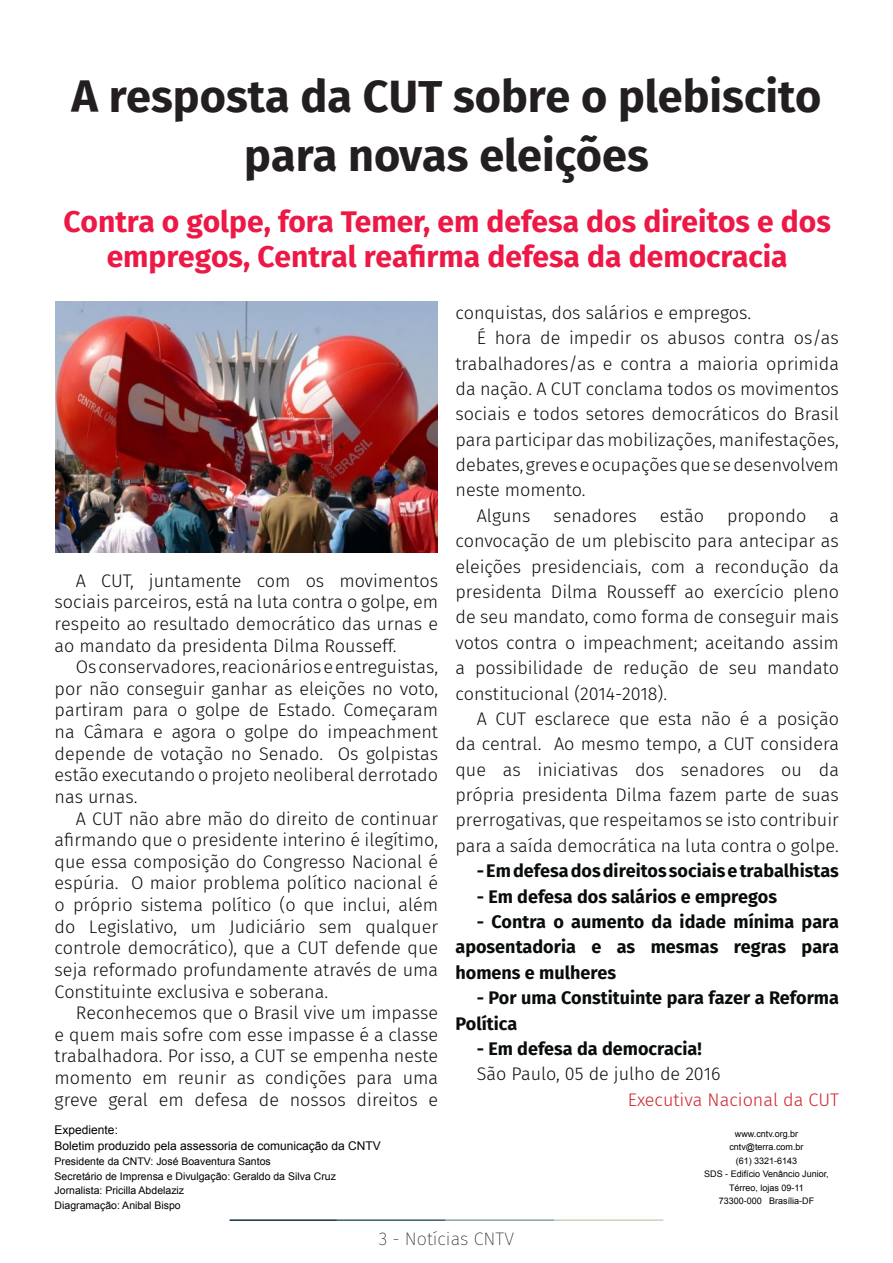
<style>
.page{position:relative;width:893px;height:1263px;background:#fff}
.page>*{position:absolute;margin:0;border:0;box-sizing:border-box;transform-origin:0 0}
.t1{font:700 45px/58.5px "Fira Sans";color:#231f20;text-align:center}
.t2{font:700 30px/34.5px "Fira Sans";color:#ed1845;text-align:center}
.t3{font:300 18.15px/21.6px "Fira Sans";color:#080d0b;text-align:justify}
.t4{font:700 18.15px/25.3px "Fira Sans";color:#080d0b;text-align:justify}
.t5{font:300 18.15px "Fira Sans";color:#d1232a}
.t6{font:200 18px "Fira Sans";color:#231f20}
.t7{font:12px "Arial";color:#000}
.t8{font:10.5px "Arial";color:#000}
.t9{font:9px/13.5px "Arial";color:#000;text-align:center}
</style>
<div class="page">
<hr style="left:230px;top:1219px;width:107px;height:2px;background:#0e323f">
<hr style="left:337px;top:1219px;width:109px;height:2px;background:#3a5f6d">
<hr style="left:446px;top:1219px;width:109px;height:2px;background:#87a59a">
<hr style="left:555px;top:1219px;width:108px;height:2px;background:#c6d5b7">
<img style="left:55px;top:302px;width:382px;height:251px">
<p class="t1" style="left:71px;top:64px;width:751px">A resposta da CUT sobre o plebiscito para novas eleições</p>
<p class="t2" style="left:64px;top:202px;width:769px">Contra o golpe, fora Temer, em defesa dos direitos e dos empregos, Central reafirma defesa da democracia</p>
<p class="t3" style="left:55px;top:569px;width:385px;text-indent:21px">A CUT, juntamente com os movimentos sociais parceiros, está na luta contra o golpe, em respeito ao resultado democrático das urnas e ao mandato da presidenta Dilma Rousseff.</p>
<p class="t3" style="left:55px;top:656px;width:385px;text-indent:21px">Os conservadores, reacionários e entreguistas, por não conseguir ganhar as eleições no voto, partiram para o golpe de Estado. Começaram na Câmara e agora o golpe do impeachment depende de votação no Senado. Os golpistas estão executando o projeto neoliberal derrotado nas urnas.</p>
<p class="t3" style="left:55px;top:807px;width:385px;text-indent:21px">A CUT não abre mão do direito de continuar afirmando que o presidente interino é ilegítimo, que essa composição do Congresso Nacional é espúria. O maior problema político nacional é o próprio sistema político (o que inclui, além do Legislativo, um Judiciário sem qualquer controle democrático), que a CUT defende que seja reformado profundamente através de uma Constituinte exclusiva e soberana.</p>
<p class="t3" style="left:55px;top:1002px;width:385px;text-indent:21px">Reconhecemos que o Brasil vive um impasse e quem mais sofre com esse impasse é a classe trabalhadora. Por isso, a CUT se empenha neste momento em reunir as condições para uma greve geral em defesa de nossos direitos e</p>
<p class="t7" style="left:55px;top:1122px;width:65px">Expediente:</p>
<p class="t7" style="left:55px;top:1138px;width:328px">Boletim produzido pela assessoria de comunicação da CNTV</p>
<p class="t8" style="left:55px;top:1154px;width:218px">Presidente da CNTV: José Boaventura Santos</p>
<p class="t8" style="left:55px;top:1169px;width:283px">Secretário de Imprensa e Divulgação: Geraldo da Silva Cruz</p>
<p class="t8" style="left:55px;top:1184px;width:131px">Jornalista: Pricilla Abdelaziz</p>
<p class="t8" style="left:55px;top:1198px;width:128px">Diagramação: Anibal Bispo</p>
<p class="t3" style="left:455px;top:302px;width:297px">conquistas, dos salários e empregos.</p>
<p class="t3" style="left:455px;top:325px;width:385px;line-height:25.3px;text-indent:21px">É hora de impedir os abusos contra os/as trabalhadores/as e contra a maioria oprimida da nação. A CUT conclama todos os movimentos sociais e todos setores democráticos do Brasil para participar das mobilizações, manifestações, debates, greves e ocupações que se desenvolvem neste momento.</p>
<p class="t3" style="left:477px;top:505px;width:55px">Alguns</p>
<p class="t3" style="left:553px;top:505px;width:85px">senadores</p>
<p class="t3" style="left:660px;top:505px;width:46px">estão</p>
<p class="t3" style="left:727px;top:505px;width:81px">propondo</p>
<p class="t3" style="left:455px;top:503px;width:385px;line-height:25.3px;text-indent:374px">a convocação de um plebiscito para antecipar as eleições presidenciais, com a recondução da presidenta Dilma Rousseff ao exercício pleno de seu mandato, como forma de conseguir mais votos contra o impeachment; aceitando assim a possibilidade de redução de seu mandato constitucional (2014-2018).</p>
<p class="t3" style="left:455px;top:706px;width:385px;line-height:25.3px;text-indent:21px">A CUT esclarece que esta não é a posição da central. Ao mesmo tempo, a CUT considera que as iniciativas dos senadores ou da própria presidenta Dilma fazem parte de suas prerrogativas, que respeitamos se isto contribuir para a saída democrática na luta contra o golpe.</p>
<p class="t4" style="left:477px;top:857px;width:364px">- Em defesa dos direitos sociais e trabalhistas</p>
<p class="t4" style="left:477px;top:882px;width:302px">- Em defesa dos salários e empregos</p>
<p class="t4" style="left:455px;top:908px;width:385px;text-indent:21px">- Contra o aumento da idade mínima para aposentadoria e as mesmas regras para homens e mulheres</p>
<p class="t4" style="left:455px;top:984px;width:385px;text-indent:21px">- Por uma Constituinte para fazer a Reforma<br>Política</p>
<p class="t4" style="left:477px;top:1034px;width:226px">- Em defesa da democracia!</p>
<p class="t3" style="left:477px;top:1063px;width:245px">São Paulo, 05 de julho de 2016</p>
<p class="t5" style="left:628px;top:1086px;width:213px">Executiva Nacional da CUT</p>
<p class="t9" style="left:735px;top:1127px;width:65px">www.cntv.org.br</p>
<p class="t9" style="left:729px;top:1140px;width:76px">cntv@terra.com.br</p>
<p class="t9" style="left:736px;top:1154px;width:63px">(61) 3321-6143</p>
<p class="t9" style="left:704px;top:1167px;width:126px">SDS - Edifício Venâncio Junior,<br>Térreo, lojas 09-11</p>
<p class="t9" style="left:719px;top:1194px;width:97px">73300-000 Brasília-DF</p>
<p class="t6" style="left:379px;top:1226px;width:137px">3 - Notícias CNTV</p>
</div>
